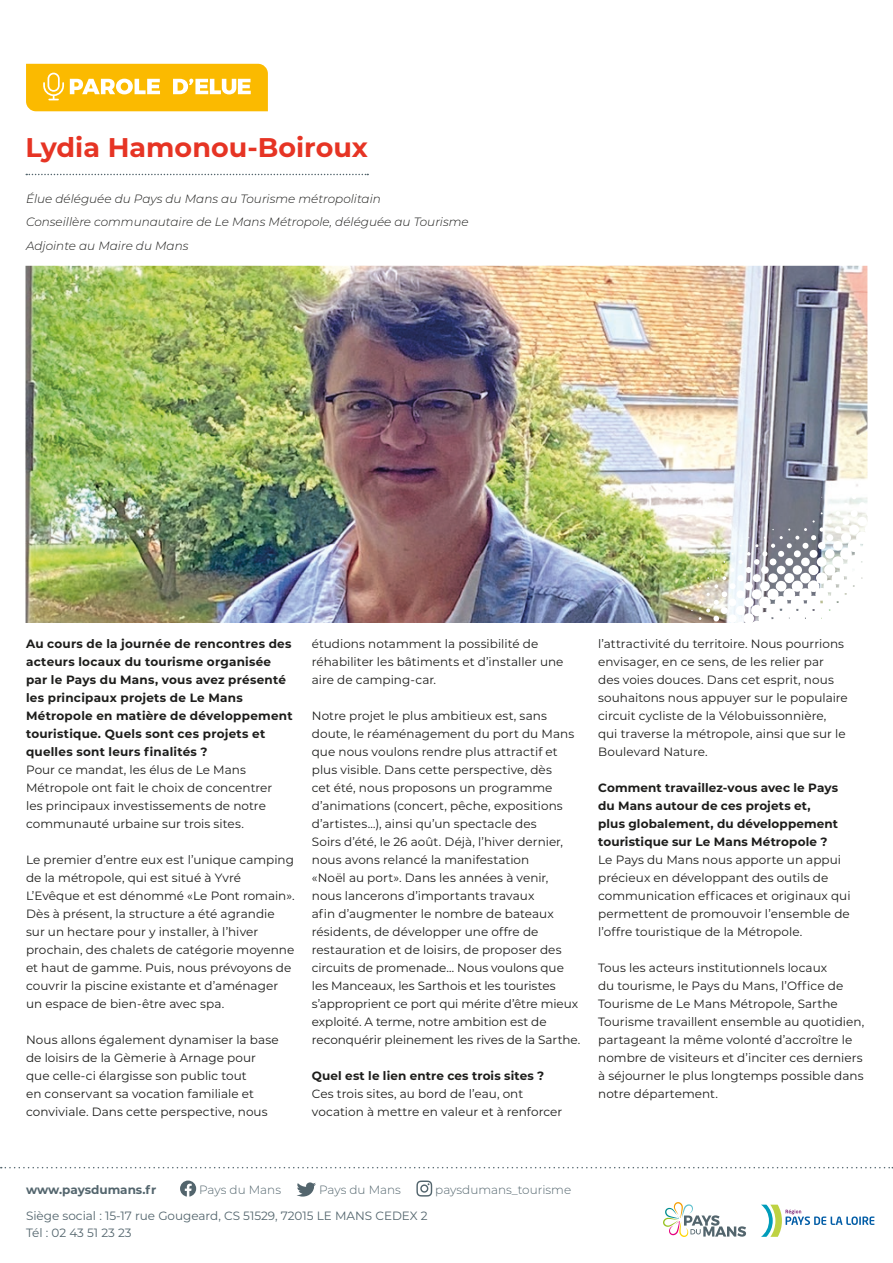
<style>
.page{position:relative;width:893px;height:1263px;background:#fff}
.page>*{position:absolute;margin:0;border:0;box-sizing:border-box;transform-origin:0 0}
.Titre_Article_Light{font:700 27px "Montserrat";color:#e63424}
.Corps_de_texte{font:12px/18px "Montserrat";letter-spacing:.005em;color:#1d1d1b}
.Corps_de_texte-2{font:700 12px/18px "Montserrat";letter-spacing:.015em;color:#1d1d1b}
.Description_Témoinag{font:italic 300 12px "Montserrat";color:#1d1d1b}
.t1{font:12px/16.5px "Montserrat";color:#53656d}
.t2{font:300 12px "Montserrat";color:#53656d}
.t3{font:700 12px "Montserrat";color:#53656d}
</style>
<div class="page">
<svg style="left:663px;top:1202px;width:83px;height:35px"></svg>
<svg style="left:761px;top:1204px;width:113px;height:33px"></svg>
<svg style="left:1px;top:1167px;width:892px;height:1px"></svg>
<svg style="left:180px;top:1180px;width:16px;height:16px"></svg>
<svg style="left:297px;top:1182px;width:19px;height:14px"></svg>
<svg style="left:416px;top:1180px;width:16px;height:16px"></svg>
<svg style="left:26px;top:64px;width:242px;height:47px;background:#fbc428"></svg>
<svg style="left:26px;top:174px;width:342px;height:1px"></svg>
<img style="left:26px;top:266px;width:841px;height:357px">
<p class="Titre_Article_Light" style="left:26px;top:128px;width:344px">Lydia Hamonou-Boiroux</p>
<p class="Description_Témoinag" style="left:26px;top:191px;width:356px">Élue déléguée du Pays du Mans au Tourisme métropolitain</p>
<p class="Description_Témoinag" style="left:26px;top:214px;width:444px">Conseillère communautaire de Le Mans Métropole, déléguée au Tourisme</p>
<p class="Description_Témoinag" style="left:26px;top:238px;width:164px">Adjointe au Maire du Mans</p>
<p class="Corps_de_texte-2" style="left:26px;top:634px;width:268px">Au cours de la journée de rencontres des acteurs locaux du tourisme organisée par le Pays du Mans, vous avez présenté les principaux projets de Le Mans Métropole en matière de développement touristique. Quels sont ces projets et quelles sont leurs finalités ?</p>
<p class="Corps_de_texte" style="left:26px;top:760px;width:248px">Pour ce mandat, les élus de Le Mans Métropole ont fait le choix de concentrer les principaux investissements de notre communauté urbaine sur trois sites.</p>
<p class="Corps_de_texte" style="left:26px;top:850px;width:270px">Le premier d’entre eux est l’unique camping de la métropole, qui est situé à Yvré L’Evêque et est dénommé «Le Pont romain».<br>Dès à présent, la structure a été agrandie sur un hectare pour y installer, à l’hiver prochain, des chalets de catégorie moyenne et haut de gamme. Puis, nous prévoyons de couvrir la piscine existante et d’aménager un espace de bien-être avec spa.</p>
<p class="Corps_de_texte" style="left:26px;top:1030px;width:254px">Nous allons également dynamiser la base de loisirs de la Gèmerie à Arnage pour que celle-ci élargisse son public tout<br>en conservant sa vocation familiale et conviviale. Dans cette perspective, nous</p>
<p class="Corps_de_texte" style="left:312px;top:634px;width:253px">étudions notamment la possibilité de réhabiliter les bâtiments et d’installer une aire de camping-car.</p>
<p class="Corps_de_texte" style="left:312px;top:706px;width:270px">Notre projet le plus ambitieux est, sans doute, le réaménagement du port du Mans que nous voulons rendre plus attractif et plus visible. Dans cette perspective, dès<br>cet été, nous proposons un programme d’animations (concert, pêche, expositions d’artistes…), ainsi qu’un spectacle des<br>Soirs d’été, le 26 août. Déjà, l’hiver dernier, nous avons relancé la manifestation<br>«Noël au port». Dans les années à venir, nous lancerons d’importants travaux<br>afin d’augmenter le nombre de bateaux résidents, de développer une offre de restauration et de loisirs, de proposer des circuits de promenade… Nous voulons que les Manceaux, les Sarthois et les touristes s’approprient ce port qui mérite d’être mieux exploité. A terme, notre ambition est de reconquérir pleinement les rives de la Sarthe.</p>
<p class="Corps_de_texte-2" style="left:312px;top:1066px;width:234px">Quel est le lien entre ces trois sites ?</p>
<p class="Corps_de_texte" style="left:312px;top:1084px;width:252px">Ces trois sites, au bord de l’eau, ont vocation à mettre en valeur et à renforcer</p>
<p class="Corps_de_texte" style="left:598px;top:634px;width:251px">l’attractivité du territoire. Nous pourrions envisager, en ce sens, de les relier par des voies douces. Dans cet esprit, nous souhaitons nous appuyer sur le populaire circuit cycliste de la Vélobuissonnière, qui traverse la métropole, ainsi que sur le Boulevard Nature.</p>
<p class="Corps_de_texte-2" style="left:598px;top:778px;width:242px">Comment travaillez-vous avec le Pays du Mans autour de ces projets et, plus globalement, du développement touristique sur Le Mans Métropole ?</p>
<p class="Corps_de_texte" style="left:598px;top:850px;width:254px">Le Pays du Mans nous apporte un appui précieux en développant des outils de communication efficaces et originaux qui permettent de promouvoir l’ensemble de l’offre touristique de la Métropole.</p>
<p class="Corps_de_texte" style="left:598px;top:958px;width:268px">Tous les acteurs institutionnels locaux<br>du tourisme, le Pays du Mans, l’Office de Tourisme de Le Mans Métropole, Sarthe Tourisme travaillent ensemble au quotidien, partageant la même volonté d’accroître le nombre de visiteurs et d’inciter ces derniers à séjourner le plus longtemps possible dans notre département.</p>
<p class="t3" style="left:26px;top:1181px;width:132px">www.paysdumans.fr</p>
<p class="t2" style="left:199px;top:1181px;width:83px">Pays du Mans</p>
<p class="t2" style="left:319px;top:1181px;width:83px">Pays du Mans</p>
<p class="t2" style="left:435px;top:1181px;width:137px">paysdumans_tourisme</p>
<p class="t1" style="left:26px;top:1207px;width:403px">Siège social : 15-17 rue Gougeard, CS 51529, 72015 LE MANS CEDEX 2<br>Tél : 02 43 51 23 23</p>
</div>
